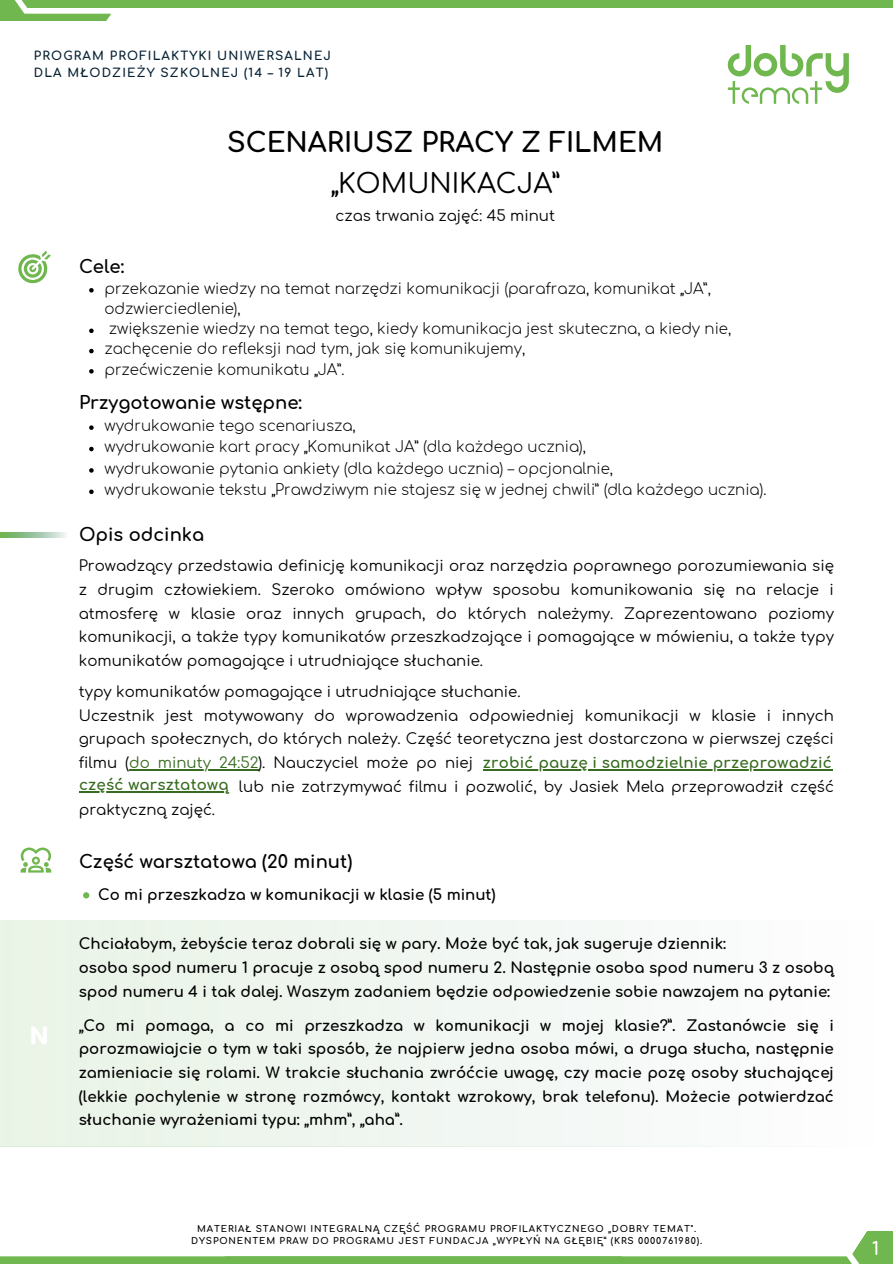
<style>
.page{position:relative;width:893px;height:1264px;background:#fff}
.page>*{position:absolute;margin:0;border:0;box-sizing:border-box;transform-origin:0 0}
.t1{font:700 27px "Comfortaa";color:#000}
.t2{font:27px "Comfortaa";color:#000}
.t3{font:700 24px "Binate Display";color:#fff}
.t4{font:700 18px "Comfortaa";color:#000}
.t5{font:700 18px "Comfortaa";color:#fff}
.t6{font:15px/23.7px "Comfortaa";color:#000;text-align:justify}
.t7{font:700 15px/23.7px "Comfortaa";color:#000}
.t8{font:300 15px/20.2px "Comfortaa";color:#000}
.t9{font:700 15px "Comfortaa";letter-spacing:.015em;color:#376b1f}
.t10{font:700 12px "Comfortaa";letter-spacing:.095em;color:#062133}
.t11{font:700 9px "Comfortaa";letter-spacing:.095em;color:#000}
.s1{color:#376b1f}
.s2{color:#fff}
</style>
<div class="page">
<div style="left:0;top:0;width:649px;height:8px;background:#6fb74e"></div>
<svg style="left:0;top:0;width:111px;height:21px;fill:#6fb74e"></svg>
<div style="left:293px;top:0;width:599px;height:8px;background:#6fb74e"></div>
<svg style="left:727px;top:45px;width:121px;height:59px"></svg>
<svg style="left:18px;top:250px;width:33px;height:34px"></svg>
<svg style="left:89px;top:288px;width:5px;height:4px"></svg>
<svg style="left:89px;top:328px;width:5px;height:5px"></svg>
<svg style="left:89px;top:349px;width:5px;height:4px"></svg>
<svg style="left:89px;top:369px;width:5px;height:4px"></svg>
<div style="left:759px;top:1228px;width:133px;height:35px;background:#6fb74e"></div>
<svg style="left:759px;top:1228px;width:108px;height:28px"></svg>
<div style="left:809px;top:1142px;width:83px;height:89px;background:#fff"></div>
<div style="left:224px;top:1256px;width:667px;height:7px;background:#6fb74e"></div>
<div style="left:0;top:1256px;width:667px;height:7px;background:#6fb74e"></div>
<svg style="left:89px;top:425px;width:5px;height:5px"></svg>
<svg style="left:89px;top:447px;width:5px;height:4px"></svg>
<svg style="left:89px;top:468px;width:5px;height:4px"></svg>
<svg style="left:89px;top:489px;width:5px;height:5px"></svg>
<svg style="left:0;top:532px;width:66px;height:6px"></svg>
<hr style="left:129px;top:769px;width:129px;height:1px;background:#376b1f">
<hr style="left:483px;top:769px;width:349px;height:1px;background:#376b1f">
<hr style="left:79px;top:791px;width:150px;height:1px;background:#376b1f">
<svg style="left:21px;top:847px;width:30px;height:25px"></svg>
<svg style="left:83px;top:892px;width:6px;height:6px"></svg>
<div style="left:0;top:920px;width:892px;height:226px;background:#f1f7f2"></div>
<p class="t10" style="left:34px;top:49px;width:299px">PROGRAM PROFILAKTYKI UNIWERSALNEJ</p>
<p class="t10" style="left:34px;top:66px;width:295px">DLA MŁODZIEŻY SZKOLNEJ (14 – 19 LAT)</p>
<p class="t1" style="left:227px;top:128px;width:438px">SCENARIUSZ PRACY Z FILMEM</p>
<p class="t2" style="left:330px;top:169px;width:231px">„KOMUNIKACJA”</p>
<p class="t6" style="left:335px;top:204px;width:221px">czas trwania zajęć: 45 minut</p>
<p class="t4" style="left:79px;top:257px;width:47px">Cele:</p>
<p class="t8" style="left:104px;top:279px;width:608px">przekazanie wiedzy na temat narzędzi komunikacji (parafraza, komunikat „JA”, odzwierciedlenie),</p>
<p class="t8" style="left:109px;top:319px;width:623px">zwiększenie wiedzy na temat tego, kiedy komunikacja jest skuteczna, a kiedy nie,</p>
<p class="t8" style="left:104px;top:339px;width:422px">zachęcenie do refleksji nad tym, jak się komunikujemy,</p>
<p class="t8" style="left:104px;top:360px;width:241px">przećwiczenie komunikatu „JA”.</p>
<p class="t3" style="left:30px;top:1012px;width:20px">N</p>
<p class="t4" style="left:79px;top:392px;width:224px">Przygotowanie wstępne:</p>
<p class="t8" style="left:104px;top:416px;width:253px">wydrukowanie tego scenariusza,</p>
<p class="t8" style="left:104px;top:437px;width:483px">wydrukowanie kart pracy „Komunikat JA” (dla każdego ucznia),</p>
<p class="t8" style="left:104px;top:459px;width:510px">wydrukowanie pytania ankiety (dla każdego ucznia) – opcjonalnie,</p>
<p class="t8" style="left:104px;top:480px;width:663px">wydrukowanie tekstu „Prawdziwym nie stajesz się w jednej chwili” (dla każdego ucznia).</p>
<p class="t4" style="left:79px;top:525px;width:127px">Opis odcinka</p>
<p class="t6" style="left:79px;top:554px;width:756px">Prowadzący przedstawia definicję komunikacji oraz narzędzia poprawnego porozumiewania się z drugim człowiekiem. Szeroko omówiono wpływ sposobu komunikowania się na relacje i atmosferę w klasie oraz innych grupach, do których należymy. Zaprezentowano poziomy komunikacji, a także typy komunikatów przeszkadzające i pomagające w mówieniu, a także typy komunikatów pomagające i utrudniające słuchanie.</p>
<p class="t6" style="left:79px;top:680px;width:443px">typy komunikatów pomagające i utrudniające słuchanie.</p>
<p class="t6" style="left:79px;top:704px;width:756px">Uczestnik jest motywowany do wprowadzenia odpowiedniej komunikacji w klasie i innych grupach społecznych, do których należy. Część teoretyczna jest dostarczona w pierwszej części filmu (<span class="s1">do minuty 24:52</span>). Nauczyciel może po niej <span class="s2">robić</span></p>
<p class="t9" style="left:483px;top:754px;width:350px">zrobić pauzę i samodzielnie przeprowadzić</p>
<p class="t6" style="left:79px;top:751px;width:756px;text-indent:516px"><span class="s2">i samodzielnie przeprowadzić dalszą część warsz</span> lub nie zatrzymywać filmu i pozwolić, by Jasiek Mela przeprowadził część praktyczną zajęć.</p>
<p class="t9" style="left:79px;top:777px;width:151px">część warsztatową</p>
<p class="t4" style="left:79px;top:851px;width:275px">Część warsztatowa (20 minut)</p>
<p class="t7" style="left:98px;top:883px;width:399px">Co mi przeszkadza w komunikacji w klasie (5 minut)</p>
<p class="t7" style="left:79px;top:932px;width:649px">Chciałabym, żebyście teraz dobrali się w pary. Może być tak, jak sugeruje dziennik:</p>
<p class="t7" style="left:79px;top:956px;width:756px">osoba spod numeru 1 pracuje z osobą spod numeru 2. Następnie osoba spod numeru 3 z osobą spod numeru 4 i tak dalej. Waszym zadaniem będzie odpowiedzenie sobie nawzajem na pytanie:</p>
<p class="t7" style="left:79px;top:1014px;width:756px;text-align:justify">„Co mi pomaga, a co mi przeszkadza w komunikacji w mojej klasie?”. Zastanówcie się i porozmawiajcie o tym w taki sposób, że najpierw jedna osoba mówi, a druga słucha, następnie zamieniacie się rolami. W trakcie słuchania zwróćcie uwagę, czy macie pozę osoby słuchającej (lekkie pochylenie w stronę rozmówcy, kontakt wzrokowy, brak telefonu). Możecie potwierdzać słuchanie wyrażeniami typu: „mhm”, „aha”.</p>
<p class="t11" style="left:197px;top:1223px;width:500px">MATERIAŁ STANOWI INTEGRALNĄ CZĘŚĆ PROGRAMU PROFILAKTYCZNEGO „DOBRY TEMAT".</p>
<p class="t11" style="left:191px;top:1236px;width:512px">DYSPONENTEM PRAW DO PROGRAMU JEST FUNDACJA „WYPŁYŃ NA GŁĘBIĘ” (KRS 0000761980).</p>
<p class="t5" style="left:872px;top:1238px;width:9px">1</p>
</div>
